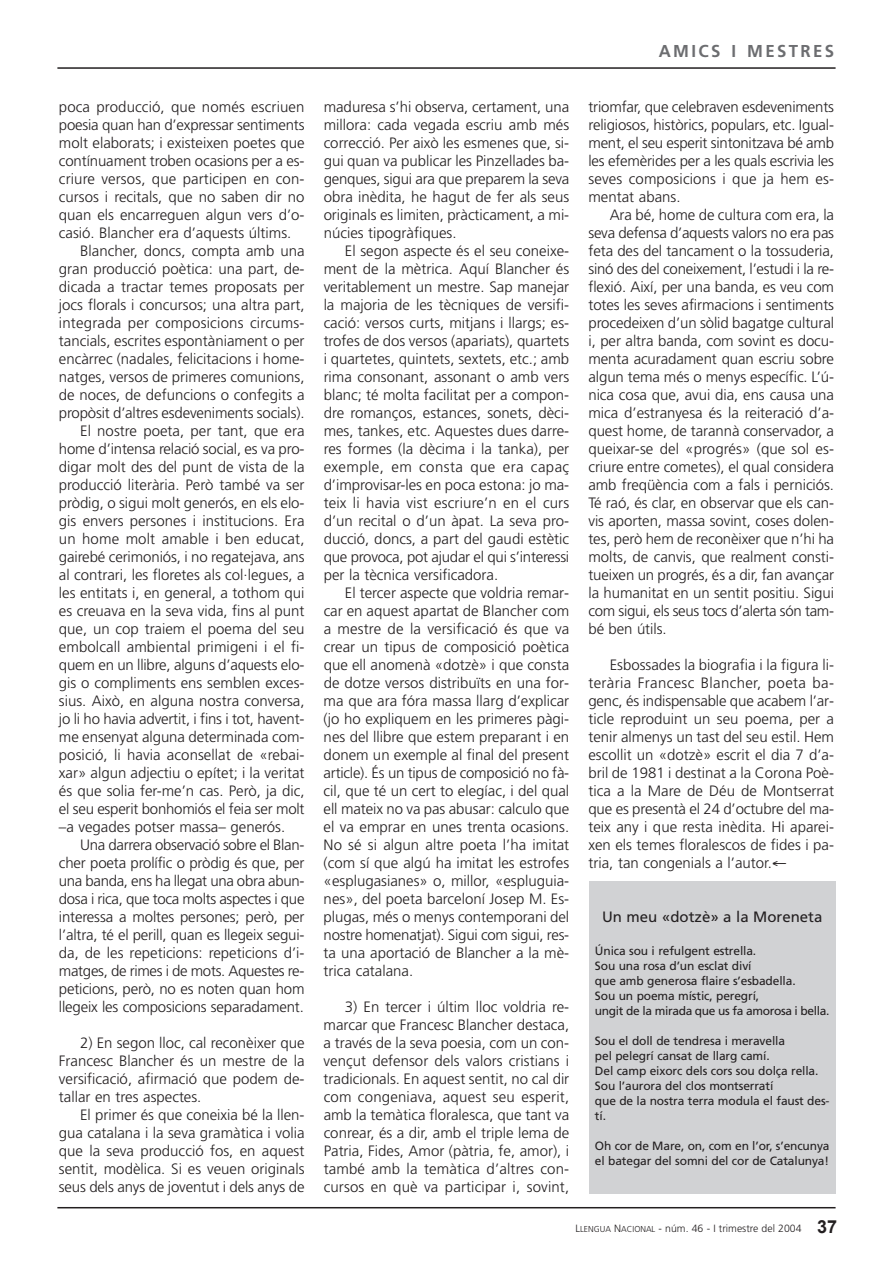
<style>
.page{position:relative;width:893px;height:1263px;background:#fff}
.page>*{position:absolute;margin:0;border:0;box-sizing:border-box;transform-origin:0 0}
.t1{font:700 17.25px "Frutiger LT Std";letter-spacing:.14em;color:#6c6d70}
.t2{font:300 15px/18px "Frutiger LT Std";color:#231f20;text-align:justify}
.t3{font:300 15px "Frutiger LT Std";letter-spacing:-.02em;color:#231f20}
.t4{font:15px "Frutiger LT Std";color:#231f20}
.t5{font:12px/15px "Frutiger LT Std";letter-spacing:-.01em;color:#231f20}
.t6{font:300 10.5px "Frutiger LT Std";color:#231f20}
.s1{font-size:8.55px}
.s2{font-family:"Arial";font-weight:700;font-size:18px}
</style>
<div class="page">
<hr style="left:57px;top:1207px;width:779px;height:1px;background:#231f20">
<hr style="left:57px;top:67px;width:779px;height:2px;background:#231f20">
<div style="left:589px;top:881px;width:247px;height:312px;background:#d1d2d4"></div>
<p class="t2" style="left:59px;top:98px;width:247px">poca producció, que només escriuen</p>
<p class="t2" style="left:59px;top:116px;width:247px">poesia quan han d’expressar sentiments</p>
<p class="t2" style="left:59px;top:134px;width:247px">molt elaborats; i existeixen poetes que</p>
<p class="t2" style="left:59px;top:152px;width:247px">contínuament troben ocasions per a es-</p>
<p class="t2" style="left:59px;top:170px;width:247px">criure versos, que participen en con-</p>
<p class="t2" style="left:59px;top:188px;width:247px">cursos i recitals, que no saben dir no</p>
<p class="t2" style="left:59px;top:206px;width:247px">quan els encarreguen algun vers d’o-</p>
<p class="t2" style="left:59px;top:224px;width:234px">casió. Blancher era d’aquests últims.</p>
<p class="t2" style="left:80px;top:242px;width:226px">Blancher, doncs, compta amb una</p>
<p class="t2" style="left:59px;top:260px;width:247px">gran producció poètica: una part, de-</p>
<p class="t2" style="left:59px;top:278px;width:247px">dicada a tractar temes proposats per</p>
<p class="t2" style="left:59px;top:296px;width:247px">jocs florals i concursos; una altra part,</p>
<p class="t2" style="left:59px;top:314px;width:247px">integrada per composicions circums-</p>
<p class="t2" style="left:59px;top:332px;width:247px">tancials, escrites espontàniament o per</p>
<p class="t2" style="left:59px;top:350px;width:247px">encàrrec (nadales, felicitacions i home-</p>
<p class="t2" style="left:59px;top:368px;width:247px">natges, versos de primeres comunions,</p>
<p class="t2" style="left:59px;top:386px;width:247px">de noces, de defuncions o confegits a</p>
<p class="t2" style="left:59px;top:404px;width:247px">propòsit d’altres esdeveniments socials).</p>
<p class="t2" style="left:80px;top:422px;width:226px">El nostre poeta, per tant, que era</p>
<p class="t2" style="left:59px;top:440px;width:247px">home d’intensa relació social, es va pro-</p>
<p class="t2" style="left:59px;top:458px;width:247px">digar molt des del punt de vista de la</p>
<p class="t2" style="left:59px;top:476px;width:247px">producció literària. Però també va ser</p>
<p class="t2" style="left:59px;top:494px;width:247px">pròdig, o sigui molt generós, en els elo-</p>
<p class="t2" style="left:59px;top:512px;width:247px">gis envers persones i institucions. Era</p>
<p class="t2" style="left:59px;top:530px;width:247px">un home molt amable i ben educat,</p>
<p class="t2" style="left:59px;top:548px;width:247px">gairebé cerimoniós, i no regatejava, ans</p>
<p class="t2" style="left:59px;top:566px;width:247px">al contrari, les floretes als col·legues, a</p>
<p class="t2" style="left:59px;top:584px;width:247px">les entitats i, en general, a tothom qui</p>
<p class="t2" style="left:59px;top:602px;width:247px">es creuava en la seva vida, fins al punt</p>
<p class="t2" style="left:59px;top:620px;width:247px">que, un cop traiem el poema del seu</p>
<p class="t2" style="left:59px;top:638px;width:247px">embolcall ambiental primigeni i el fi-</p>
<p class="t2" style="left:59px;top:656px;width:247px">quem en un llibre, alguns d’aquests elo-</p>
<p class="t2" style="left:59px;top:674px;width:247px">gis o compliments ens semblen exces-</p>
<p class="t2" style="left:59px;top:692px;width:247px">sius. Això, en alguna nostra conversa,</p>
<p class="t2" style="left:59px;top:710px;width:247px">jo li ho havia advertit, i fins i tot, havent-</p>
<p class="t2" style="left:59px;top:728px;width:247px">me ensenyat alguna determinada com-</p>
<p class="t2" style="left:59px;top:746px;width:247px">posició, li havia aconsellat de «rebai-</p>
<p class="t2" style="left:59px;top:764px;width:247px">xar» algun adjectiu o epítet; i la veritat</p>
<p class="t2" style="left:59px;top:782px;width:247px">és que solia fer-me’n cas. Però, ja dic,</p>
<p class="t2" style="left:59px;top:800px;width:247px">el seu esperit bonhomiós el feia ser molt</p>
<p class="t2" style="left:59px;top:818px;width:228px">–a vegades potser massa– generós.</p>
<p class="t3" style="left:80px;top:836px;width:226px">Una darrera observació sobre el Blan-</p>
<p class="t2" style="left:59px;top:854px;width:247px">cher poeta prolífic o pròdig és que, per</p>
<p class="t3" style="left:59px;top:872px;width:247px">una banda, ens ha llegat una obra abun-</p>
<p class="t3" style="left:59px;top:890px;width:247px">dosa i rica, que toca molts aspectes i que</p>
<p class="t2" style="left:59px;top:908px;width:247px">interessa a moltes persones; però, per</p>
<p class="t2" style="left:59px;top:926px;width:247px">l’altra, té el perill, quan es llegeix segui-</p>
<p class="t2" style="left:59px;top:944px;width:247px">da, de les repeticions: repeticions d’i-</p>
<p class="t3" style="left:59px;top:962px;width:247px">matges, de rimes i de mots. Aquestes re-</p>
<p class="t2" style="left:59px;top:980px;width:247px">peticions, però, no es noten quan hom</p>
<p class="t2" style="left:59px;top:998px;width:247px">llegeix les composicions separadament.</p>
<p class="t2" style="left:59px;top:1034px;width:247px;text-indent:21px">2) En segon lloc, cal reconèixer que Francesc Blancher és un mestre de la versificació, afirmació que podem de&shy;tallar en tres aspectes.</p>
<p class="t2" style="left:59px;top:1106px;width:247px;text-indent:21px">El primer és que coneixia bé la llen&shy;gua catalana i la seva gramàtica i volia que la seva producció fos, en aquest sentit, modèlica. Si es veuen originals seus dels anys de joventut i dels anys de</p>
<p class="t2" style="left:324px;top:98px;width:247px">maduresa s’hi observa, certament, una millora: cada vegada escriu amb més correcció. Per això les esmenes que, si&shy;gui quan va publicar les Pinzellades ba&shy;genques, sigui ara que preparem la seva obra inèdita, he hagut de fer als seus originals es limiten, pràcticament, a mi&shy;núcies tipogràfiques.</p>
<p class="t2" style="left:324px;top:242px;width:247px;text-indent:21px">El segon aspecte és el seu coneixe&shy;ment de la mètrica. Aquí Blancher és veritablement un mestre. Sap manejar la majoria de les tècniques de versifi&shy;cació: versos curts, mitjans i llargs; es&shy;trofes de dos versos (apariats), quartets i quartetes, quintets, sextets, etc.; amb rima consonant, assonant o amb vers blanc; té molta facilitat per a compon&shy;dre romanços, estances, sonets, dèci&shy;mes, tankes, etc. Aquestes dues darre&shy;res formes (la dècima i la tanka), per exemple, em consta que era capaç d’improvisar-les en poca estona: jo ma&shy;teix li havia vist escriure’n en el curs d’un recital o d’un àpat. La seva pro&shy;ducció, doncs, a part del gaudi estètic que provoca, pot ajudar el qui s’interessi per la tècnica versificadora.</p>
<p class="t2" style="left:324px;top:584px;width:247px;text-indent:21px">El tercer aspecte que voldria remar&shy;car en aquest apartat de Blancher com a mestre de la versificació és que va crear un tipus de composició poètica que ell anomenà «dotzè» i que consta de dotze versos distribuïts en una for&shy;ma que ara fóra massa llarg d’explicar (jo ho expliquem en les primeres pàgi&shy;nes del llibre que estem preparant i en donem un exemple al final del present article). És un tipus de composició no fà&shy;cil, que té un cert to elegíac, i del qual ell mateix no va pas abusar: calculo que el va emprar en unes trenta ocasions.<br>No sé si algun altre poeta l’ha imitat (com sí que algú ha imitat les estrofes «esplugasianes» o, millor, «espluguia&shy;nes», del poeta barceloní Josep M. Es&shy;plugas, més o menys contemporani del nostre homenatjat). Sigui com sigui, res&shy;ta una aportació de Blancher a la mè&shy;trica catalana.</p>
<p class="t2" style="left:324px;top:998px;width:247px;text-indent:21px">3) En tercer i últim lloc voldria re&shy;marcar que Francesc Blancher destaca, a través de la seva poesia, com un con&shy;vençut defensor dels valors cristians i tradicionals. En aquest sentit, no cal dir com congeniava, aquest seu esperit, amb la temàtica floralesca, que tant va conrear, és a dir, amb el triple lema de Patria, Fides, Amor (pàtria, fe, amor), i també amb la temàtica d’altres con&shy;cursos en què va participar i, sovint,</p>
<p class="t1" style="left:659px;top:41px;width:177px">AMICS I MESTRES</p>
<p class="t2" style="left:588px;top:98px;width:247px">triomfar, que celebraven esdeveniments religiosos, històrics, populars, etc. Igual&shy;ment, el seu esperit sintonitzava bé amb les efemèrides per a les quals escrivia les seves composicions i que ja hem es&shy;mentat abans.</p>
<p class="t2" style="left:588px;top:206px;width:247px;text-indent:21px">Ara bé, home de cultura com era, la seva defensa d’aquests valors no era pas feta des del tancament o la tossuderia, sinó des del coneixement, l’estudi i la re&shy;flexió. Així, per una banda, es veu com totes les seves afirmacions i sentiments procedeixen d’un sòlid bagatge cultural i, per altra banda, com sovint es docu&shy;menta acuradament quan escriu sobre algun tema més o menys específic. L’ú&shy;nica cosa que, avui dia, ens causa una mica d’estranyesa és la reiteració d’a&shy;quest home, de tarannà conservador, a queixar-se del «progrés» (que sol es&shy;criure entre cometes), el qual considera amb freqüència com a fals i perniciós.<br>Té raó, és clar, en observar que els can&shy;vis aporten, massa sovint, coses dolen&shy;tes, però hem de reconèixer que n’hi ha molts, de canvis, que realment consti&shy;tueixen un progrés, és a dir, fan avançar la humanitat en un sentit positiu. Sigui com sigui, els seus tocs d’alerta són tam&shy;bé ben útils.</p>
<p class="t2" style="left:588px;top:656px;width:247px;text-indent:21px">Esbossades la biografia i la figura li&shy;terària Francesc Blancher, poeta ba&shy;genc, és indispensable que acabem l’ar&shy;ticle reproduint un seu poema, per a tenir almenys un tast del seu estil. Hem escollit un «dotzè» escrit el dia 7 d’a&shy;bril de 1981 i destinat a la Corona Poè&shy;tica a la Mare de Déu de Montserrat que es presentà el 24 d’octubre del ma&shy;teix any i que resta inèdita. Hi aparei&shy;xen els temes floralescos de fides i pa&shy;tria, tan congenials a l’autor.◻</p>
<p class="t4" style="left:602px;top:908px;width:222px">Un meu «dotzè» a la Moreneta</p>
<p class="t5" style="left:595px;top:943px;width:236px">Única sou i refulgent estrella.<br>Sou una rosa d’un esclat diví<br>que amb generosa flaire s’esbadella.<br>Sou un poema místic, peregrí,<br>ungit de la mirada que us fa amorosa i bella.</p>
<p class="t5" style="left:595px;top:1033px;width:236px">Sou el doll de tendresa i meravella<br>pel pelegrí cansat de llarg camí.<br>Del camp eixorc dels cors sou dolça rella.<br>Sou l’aurora del clos montserratí<br>que de la nostra terra modula el faust des&shy;tí.</p>
<p class="t5" style="left:595px;top:1138px;width:236px">Oh cor de Mare, on, com en l’or, s’encunya el bategar del somni del cor de Catalunya!</p>
<p class="t6" style="left:576px;top:1222px;width:263px">L<span class="s1">LENGUA</span> N<span class="s1">ACIONAL</span> - núm. 46 - I trimestre del 2004 <span class="s2">37</span></p>
</div>
